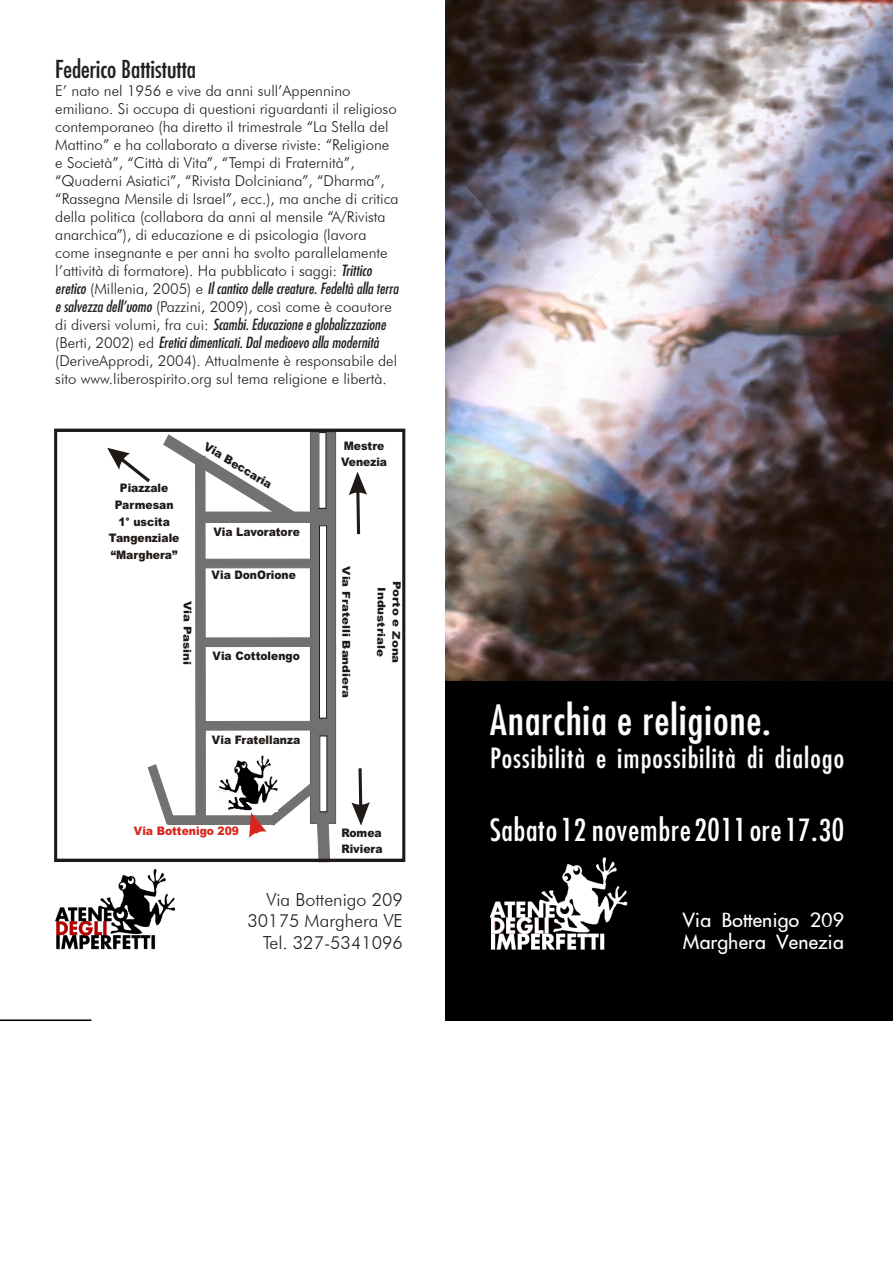
<style>
.page{position:relative;width:893px;height:1263px;background:#fff}
.page>*{position:absolute;margin:0;border:0;box-sizing:border-box;transform-origin:0 0}
.futura_12{font:condensed 40.5px "Futura";letter-spacing:.03em;color:#fff}
.futura_condensed18{font:condensed 30px "Futura";letter-spacing:.03em;color:#fff}
.futura_12-2{font:condensed 27px "Futura";letter-spacing:.05em;color:#fff}
.futura_condensed_bol{font:100 24px "Futura";color:#fff}
.futura_12-3{font:condensed 24px "Futura";color:#231f20}
.futura_12-4{font:300 18px "Futura BT";color:#231f20}
.futura_12-5{font:300 15px/18px "Futura BT";color:#231f20}
.t1{font:900 11.7px/16.6px "Arial";color:#1f1a17;scale:.91 1}
.t2{font:900 11.7px "Arial";color:#d9261c;scale:.91 1}
.t3{font:900 11.55px "Arial";color:#1f1a17;scale:.96 1}
.t4{font:900 10.8px/15.3px "Arial";color:#1f1a17;scale:1.09 1}
.s1{font-family:"Futura";font-weight:400;font-style:italic;font-stretch:condensed}
</style>
<div class="page">
<div style="left:445px;top:680px;width:448px;height:340px;background:#000"></div>
<img style="left:55px;top:869px;width:119px;height:80px">
<img style="left:490px;top:857px;width:138px;height:93px">
<svg style="left:489px;top:701px;width:117px;height:68px"></svg>
<svg style="left:617px;top:701px;width:186px;height:73px"></svg>
<div style="left:805px;top:746px;width:3px;height:23px;border:1px solid #231f20"></div>
<svg style="left:811px;top:754px;width:33px;height:21px"></svg>
<hr style="left:0;top:1019px;width:91px;height:2px;background:#000">
<div style="left:310px;top:432px;width:26px;height:391px;background:#737070"></div>
<div style="left:310px;top:432px;width:26px;height:391px;border:1px solid #615c5c"></div>
<svg style="left:148px;top:764px;width:27px;height:60px"></svg>
<div style="left:168px;top:816px;width:106px;height:8px;background:#737070"></div>
<div style="left:168px;top:816px;width:106px;height:9px;border:1px solid #737070"></div>
<div style="left:205px;top:721px;width:107px;height:9px;background:#737070"></div>
<div style="left:206px;top:638px;width:106px;height:8px;background:#737070"></div>
<div style="left:205px;top:638px;width:107px;height:9px;border:1px solid #737070"></div>
<div style="left:205px;top:559px;width:106px;height:9px;background:#737070"></div>
<div style="left:320px;top:736px;width:7px;height:76px;background:#fff"></div>
<div style="left:319px;top:526px;width:8px;height:192px;background:#fff"></div>
<div style="left:319px;top:525px;width:8px;height:193px;border:1px solid #1f1a17"></div>
<div style="left:319px;top:433px;width:7px;height:75px;background:#fff"></div>
<div style="left:198px;top:512px;width:115px;height:10px;background:#737070"></div>
<div style="left:198px;top:512px;width:115px;height:11px;border:1px solid #737070"></div>
<div style="left:196px;top:456px;width:9px;height:368px;background:#737070"></div>
<div style="left:195px;top:456px;width:11px;height:368px;border:1px solid #737070"></div>
<svg style="left:351px;top:768px;width:19px;height:57px"></svg>
<svg style="left:349px;top:472px;width:18px;height:62px"></svg>
<svg style="left:107px;top:448px;width:43px;height:34px"></svg>
<svg style="left:249px;top:782px;width:81px;height:76px"></svg>
<div style="left:54px;top:429px;width:351px;height:433px;border:3px solid #1f1a17"></div>
<img style="left:218px;top:756px;width:59px;height:55px">
<img style="left:445px;top:0;width:448px;height:680px">
<svg style="left:163px;top:434px;width:133px;height:89px"></svg>
<p class="futura_12-3" style="left:55px;top:54px;width:142px">Federico Battistutta</p>
<p class="futura_12-5" style="left:55px;top:82px;width:345px">E’ nato nel 1956 e vive da anni sull’Appennino emiliano. Si occupa di questioni riguardanti il religioso contemporaneo (ha diretto il trimestrale “La Stella del Mattino” e ha collaborato a diverse riviste: “Religione e Società”, “Città di Vita”, “Tempi di Fraternità”, “Quaderni Asiatici”, “Rivista Dolciniana”, “Dharma”, “Rassegna Mensile di Israel”, ecc.), ma anche di critica della politica (collabora da anni al mensile “A/Rivista anarchica”), di educazione e di psicologia (lavora come insegnante e per anni ha svolto parallelamente l’attività di formatore). Ha pubblicato i saggi: <span class="s1">Trittico eretico</span> (Millenia, 2005) e <span class="s1">Il cantico delle creature. Fedeltà alla terra e salvezza dell’uomo</span> (Pazzini, 2009), così come è coautore di diversi volumi, fra cui: <span class="s1">Scambi. Educazione e globalizzazione </span>(Berti, 2002) ed <span class="s1">Eretici dimenticati. Dal medioevo alla modernità </span>(DeriveApprodi, 2004). Attualmente è responsabile del sito www.liberospirito.org sul tema religione e libertà.</p>
<p class="t1" style="left:109px;top:481px;width:79px;text-align:center">Piazzale<br>Parmesan<br>1° uscita<br>Tangenziale “Marghera”</p>
<p class="t4" style="left:195px;top:601px;width:60px;rotate:91deg">Via Pasi i</p>
<p class="t3" style="left:209px;top:439px;width:82px;rotate:31deg">Via Be c ria</p>
<p class="t1" style="left:213px;top:524px;width:97px">Via Lavoratore</p>
<p class="t1" style="left:212px;top:568px;width:94px">Via DonOrione</p>
<p class="t1" style="left:212px;top:648px;width:98px">Via Cottolengo</p>
<p class="t1" style="left:212px;top:732px;width:98px">Via Fratellanza</p>
<p class="t2" style="left:134px;top:823px;width:117px">Via Bottenigo 209</p>
<p class="t1" style="left:341px;top:438px;width:52px">Mestre<br>Venezia</p>
<p class="t4" style="left:353px;top:566px;width:66px;rotate:90deg">Via Frate li</p>
<p class="t4" style="left:353px;top:665px;width:32px;rotate:90deg">dea</p>
<p class="t4" style="left:353px;top:625px;width:62px;rotate:90deg">l Banir</p>
<p class="t4" style="left:404px;top:588px;width:71px;text-indent:-7px;rotate:91deg">Port e Zona<br>Indus ri</p>
<p class="t4" style="left:388px;top:623px;width:33px;rotate:91deg">t ale</p>
<p class="t1" style="left:341px;top:825px;width:47px">Romea<br>Riviera</p>
<p class="futura_12-4" style="left:266px;top:888px;width:138px">Via Bottenigo 209</p>
<p class="futura_12-4" style="left:248px;top:910px;width:157px">30175 Marghera VE</p>
<p class="futura_12-4" style="left:263px;top:931px;width:142px">Tel. 327-5341096</p>
<p class="futura_12" style="left:490px;top:694px;width:282px">Anarchia e religione.</p>
<p class="futura_12-2" style="left:490px;top:741px;width:355px">Possibilità e impossibilità di dialogo</p>
<p class="futura_condensed18" style="left:490px;top:811px;width:355px">Sabato 12 novembre 2011 ore 17.30</p>
<p class="futura_condensed_bol" style="left:683px;top:910px;width:163px">Via Bottenigo 209</p>
<p class="futura_condensed_bol" style="left:683px;top:931px;width:162px">Marghera Venezia</p>
</div>
